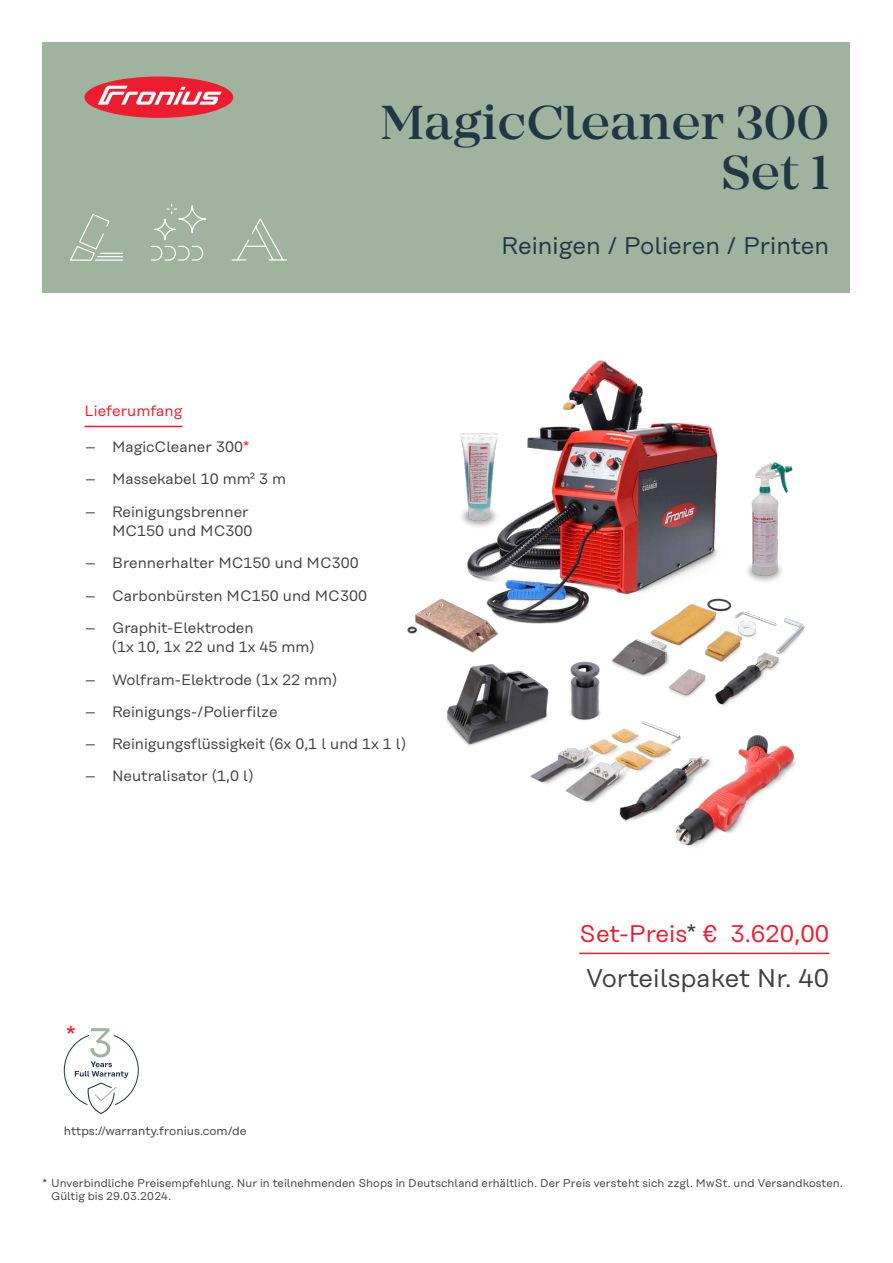
<style>
.page{position:relative;width:893px;height:1263px;background:#fff}
.page>*{position:absolute;margin:0;border:0;box-sizing:border-box;transform-origin:0 0}
.t1{font:500 49.5px/49.5px "Mirador";color:#213744;text-align:right}
.t2{font:25.5px "Rational Text";color:#414042}
.t3{font:24.45px "Rational Text";color:#ed1c2f}
.t4{font:24px "Rational Text";color:#213744}
.t5{font:24px "Rational Text";color:#ed1c2f}
.t6{font:15px/19.5px "Rational Text";color:#414042;text-align:right}
.t7{font:15px "Rational Text";color:#ed1c2f}
.t8{font:12px "Rational Text";color:#414042}
.t9{font:11.25px/13.5px "Rational Text";letter-spacing:.005em;color:#414042}
.s1{color:#ed1c2f}
.s2{color:#414042}
</style>
<div class="page">
<div style="left:43px;top:43px;width:807px;height:250px;background:#9fb39f"></div>
<svg style="left:64px;top:1028px;width:75px;height:86px"></svg>
<hr style="left:84px;top:426px;width:98px;height:1px;background:#ed1c2f">
<img style="left:407px;top:360px;width:398px;height:487px">
<hr style="left:579px;top:953px;width:250px;height:1px;background:#ed1c2f">
<svg style="left:231px;top:218px;width:56px;height:43px"></svg>
<svg style="left:151px;top:204px;width:55px;height:57px"></svg>
<svg style="left:70px;top:214px;width:52px;height:47px"></svg>
<hr style="left:95px;top:259px;width:27px;height:2px;background:#fff">
<div style="left:84px;top:77px;width:149px;height:41px;background:#ed1c2f;border-radius:50%"></div>
<svg style="left:98px;top:86px;width:124px;height:19px"></svg>
<h1 class="t1" style="left:381px;top:99px;width:450px">MagicCleaner 300<br>Set 1</h1>
<p class="t7" style="left:84px;top:402px;width:100px">Lieferumfang</p>
<p class="t6" style="left:85px;top:437px;width:166px">– MagicCleaner 300<span class="s1">*</span></p>
<p class="t6" style="left:85px;top:469px;width:203px">– Massekabel 10 mm² 3 m</p>
<p class="t6" style="left:85px;top:502px;width:169px">– Reinigungsbrenner<br>MC150 und MC300</p>
<p class="t6" style="left:85px;top:553px;width:275px">– Brennerhalter MC150 und MC300</p>
<p class="t6" style="left:85px;top:586px;width:284px">– Carbonbürsten MC150 und MC300</p>
<p class="t6" style="left:112px;top:618px;width:204px;text-align:left;text-indent:-27px">– Graphit-Elektroden<br>(1x 10, 1x 22 und 1x 45 mm)</p>
<p class="t6" style="left:85px;top:670px;width:254px">– Wolfram-Elektrode (1x 22 mm)</p>
<p class="t6" style="left:85px;top:702px;width:194px">– Reinigungs-/Polierfilze</p>
<p class="t6" style="left:85px;top:734px;width:322px">– Reinigungsflüssigkeit (6x 0,1 l und 1x 1 l)</p>
<p class="t6" style="left:85px;top:766px;width:170px">– Neutralisator (1,0 l)</p>
<h3 class="t3" style="left:66px;top:1022px;width:12px">*</h3>
<p class="t8" style="left:64px;top:1124px;width:184px">https://warranty.fronius.com/de</p>
<h3 class="t4" style="left:501px;top:232px;width:329px">Reinigen / Polieren / Printen</h3>
<h3 class="t5" style="left:579px;top:920px;width:251px">Set-Preis<span class="s2">*</span> € 3.620,00</h3>
<h2 class="t2" style="left:585px;top:964px;width:245px">Vorteilspaket Nr. 40</h2>
<p class="t9" style="left:51px;top:1176px;width:793px;text-indent:-9px">* Unverbindliche Preisempfehlung. Nur in teilnehmenden Shops in Deutschland erhältlich. Der Preis versteht sich zzgl. MwSt. und Versandkosten.<br>Gültig bis 29.03.2024.</p>
</div>
